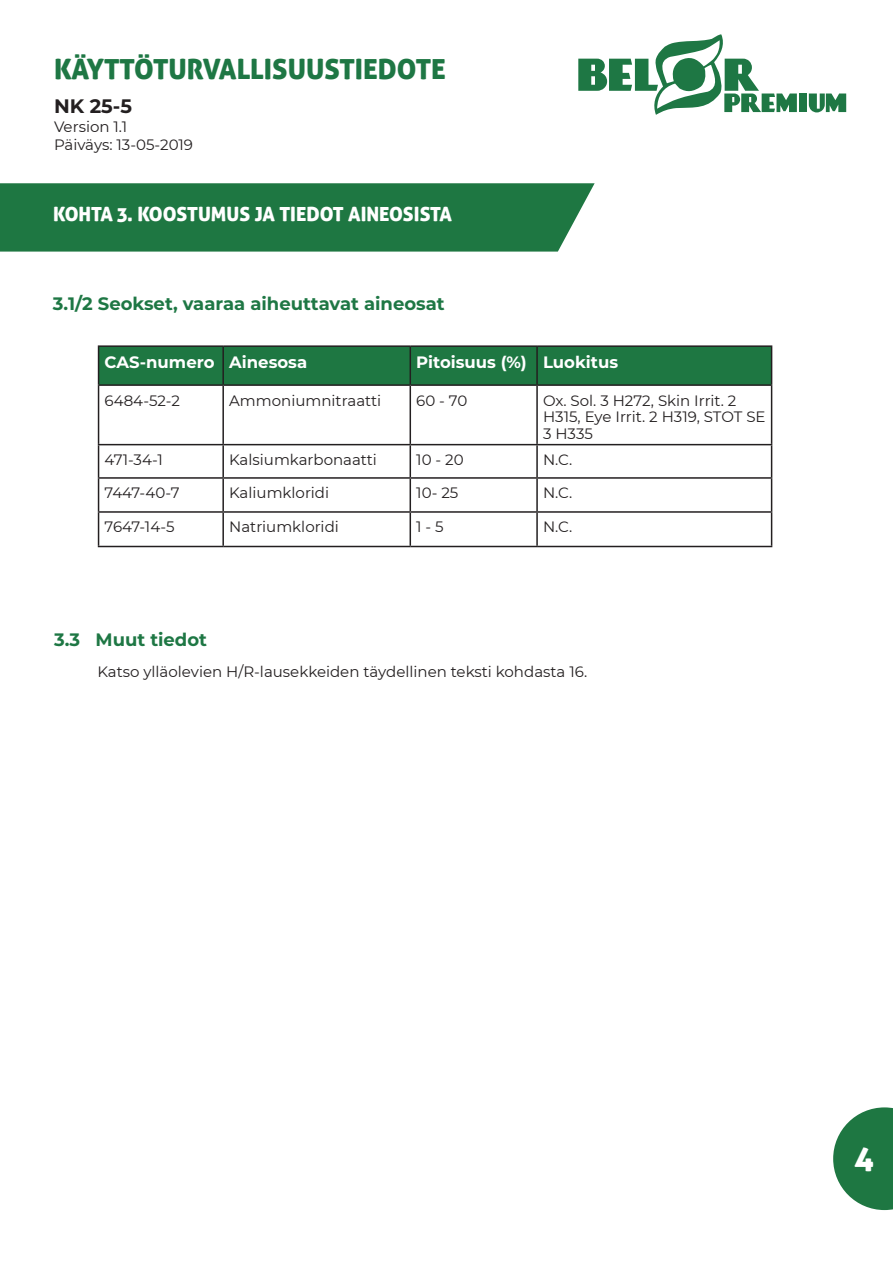
<style>
.page{position:relative;width:893px;height:1263px;background:#fff}
.page>*{position:absolute;margin:0;border:0;box-sizing:border-box;transform-origin:0 0}
.t1{font:33px "Aller Display";color:#fff}
.t2{font:27.75px "Aller Display";color:#1e7744}
.t3{font:19.5px "Aller Display";color:#fff}
.t4{font:700 19.5px "Montserrat";color:#231f20}
.t5{font:700 18px "Montserrat";color:#1e7744}
.t6{font:700 16.5px "Montserrat";color:#fff}
.t7{font:15px/16.5px "Montserrat";color:#231f20}
</style>
<div class="page">
<svg style="left:833px;top:1107px;width:60px;height:103px"></svg>
<svg style="left:809px;top:94px;width:37px;height:18px"></svg>
<div style="left:799px;top:93px;width:8px;height:19px;background:#1e7744"></div>
<svg style="left:578px;top:34px;width:219px;height:81px"></svg>
<div style="left:0;top:183px;width:595px;height:69px;background:#1e7742"></div>
<div style="left:99px;top:347px;width:672px;height:37px;background:#1e7742"></div>
<hr style="left:222px;top:347px;width:2px;height:37px;background:#231f20">
<hr style="left:410px;top:347px;width:1px;height:37px;background:#231f20">
<hr style="left:536px;top:347px;width:2px;height:37px;background:#231f20">
<hr style="left:98px;top:386px;width:1px;height:58px;background:#231f20">
<hr style="left:222px;top:386px;width:2px;height:58px;background:#231f20">
<hr style="left:410px;top:386px;width:1px;height:58px;background:#231f20">
<hr style="left:536px;top:386px;width:2px;height:58px;background:#231f20">
<hr style="left:771px;top:386px;width:1px;height:58px;background:#231f20">
<hr style="left:98px;top:444px;width:125px;height:1px;background:#231f20">
<hr style="left:98px;top:445px;width:1px;height:32px;background:#231f20">
<hr style="left:223px;top:444px;width:187px;height:1px;background:#231f20">
<hr style="left:222px;top:445px;width:2px;height:32px;background:#231f20">
<hr style="left:410px;top:444px;width:127px;height:1px;background:#231f20">
<hr style="left:410px;top:445px;width:1px;height:32px;background:#231f20">
<hr style="left:537px;top:444px;width:235px;height:1px;background:#231f20">
<hr style="left:536px;top:445px;width:2px;height:32px;background:#231f20">
<hr style="left:771px;top:445px;width:1px;height:32px;background:#231f20">
<hr style="left:98px;top:477px;width:125px;height:2px;background:#231f20">
<hr style="left:98px;top:479px;width:1px;height:32px;background:#231f20">
<hr style="left:223px;top:477px;width:187px;height:2px;background:#231f20">
<hr style="left:222px;top:479px;width:2px;height:32px;background:#231f20">
<hr style="left:410px;top:477px;width:127px;height:2px;background:#231f20">
<hr style="left:410px;top:479px;width:1px;height:32px;background:#231f20">
<hr style="left:537px;top:477px;width:235px;height:2px;background:#231f20">
<hr style="left:536px;top:479px;width:2px;height:32px;background:#231f20">
<hr style="left:771px;top:479px;width:1px;height:32px;background:#231f20">
<hr style="left:98px;top:511px;width:125px;height:2px;background:#231f20">
<hr style="left:98px;top:513px;width:1px;height:33px;background:#231f20">
<hr style="left:223px;top:511px;width:187px;height:2px;background:#231f20">
<hr style="left:222px;top:513px;width:2px;height:33px;background:#231f20">
<hr style="left:410px;top:511px;width:127px;height:2px;background:#231f20">
<hr style="left:410px;top:513px;width:1px;height:33px;background:#231f20">
<hr style="left:537px;top:511px;width:235px;height:2px;background:#231f20">
<hr style="left:536px;top:513px;width:2px;height:33px;background:#231f20">
<hr style="left:771px;top:513px;width:1px;height:33px;background:#231f20">
<hr style="left:98px;top:546px;width:125px;height:1px;background:#231f20">
<hr style="left:223px;top:546px;width:187px;height:1px;background:#231f20">
<hr style="left:410px;top:546px;width:127px;height:1px;background:#231f20">
<hr style="left:537px;top:546px;width:235px;height:1px;background:#231f20">
<hr style="left:98px;top:345px;width:125px;height:2px;background:#231f20">
<hr style="left:98px;top:347px;width:1px;height:37px;background:#231f20">
<hr style="left:223px;top:345px;width:187px;height:2px;background:#231f20">
<hr style="left:410px;top:345px;width:127px;height:2px;background:#231f20">
<hr style="left:537px;top:345px;width:235px;height:2px;background:#231f20">
<hr style="left:771px;top:347px;width:1px;height:37px;background:#231f20">
<hr style="left:98px;top:384px;width:125px;height:2px;background:#231f20">
<hr style="left:223px;top:384px;width:187px;height:2px;background:#231f20">
<hr style="left:410px;top:384px;width:127px;height:2px;background:#231f20">
<hr style="left:537px;top:384px;width:235px;height:2px;background:#231f20">
<h2 class="t2" style="left:54px;top:53px;width:393px">KÄYTTÖTURVALLISUUSTIEDOTE</h2>
<h3 class="t4" style="left:54px;top:92px;width:79px">NK 25-5</h3>
<p class="t7" style="left:54px;top:118px;width:141px;line-height:18px">Version 1.1<br>Päiväys: 13-05-2019</p>
<h3 class="t3" style="left:53px;top:203px;width:400px">KOHTA 3. KOOSTUMUS JA TIEDOT AINEOSISTA</h3>
<p class="t5" style="left:53px;top:291px;width:393px">3.1/2 Seokset, vaaraa aiheuttavat aineosat</p>
<p class="t6" style="left:105px;top:350px;width:204px">CAS-numero Ainesosa</p>
<p class="t6" style="left:416px;top:350px;width:203px">Pitoisuus (%) Luokitus</p>
<p class="t7" style="left:105px;top:392px;width:77px">6484-52-2</p>
<p class="t7" style="left:229px;top:392px;width:154px">Ammoniumnitraatti</p>
<p class="t7" style="left:416px;top:392px;width:53px">60 - 70</p>
<p class="t7" style="left:543px;top:392px;width:224px">Ox. Sol. 3 H272, Skin Irrit. 2<br>H315, Eye Irrit. 2 H319, STOT SE<br>3 H335</p>
<p class="t7" style="left:105px;top:451px;width:60px">471-34-1</p>
<p class="t7" style="left:229px;top:451px;width:149px">Kalsiumkarbonaatti</p>
<p class="t7" style="left:416px;top:451px;width:49px">10 - 20</p>
<p class="t7" style="left:543px;top:451px;width:31px">N.C.</p>
<p class="t7" style="left:105px;top:485px;width:77px">7447-40-7</p>
<p class="t7" style="left:229px;top:485px;width:101px">Kaliumkloridi</p>
<p class="t7" style="left:416px;top:485px;width:44px">10- 25</p>
<p class="t7" style="left:543px;top:485px;width:31px">N.C.</p>
<p class="t7" style="left:105px;top:519px;width:72px">7647-14-5</p>
<p class="t7" style="left:229px;top:519px;width:111px">Natriumkloridi</p>
<p class="t7" style="left:416px;top:519px;width:29px">1 - 5</p>
<p class="t7" style="left:543px;top:519px;width:31px">N.C.</p>
<p class="t5" style="left:54px;top:626px;width:155px">3.3 Muut tiedot</p>
<p class="t7" style="left:97px;top:664px;width:491px">Katso ylläolevien H/R-lausekkeiden täydellinen teksti kohdasta 16.</p>
<h1 class="t1" style="left:854px;top:1139px;width:22px">4</h1>
</div>
